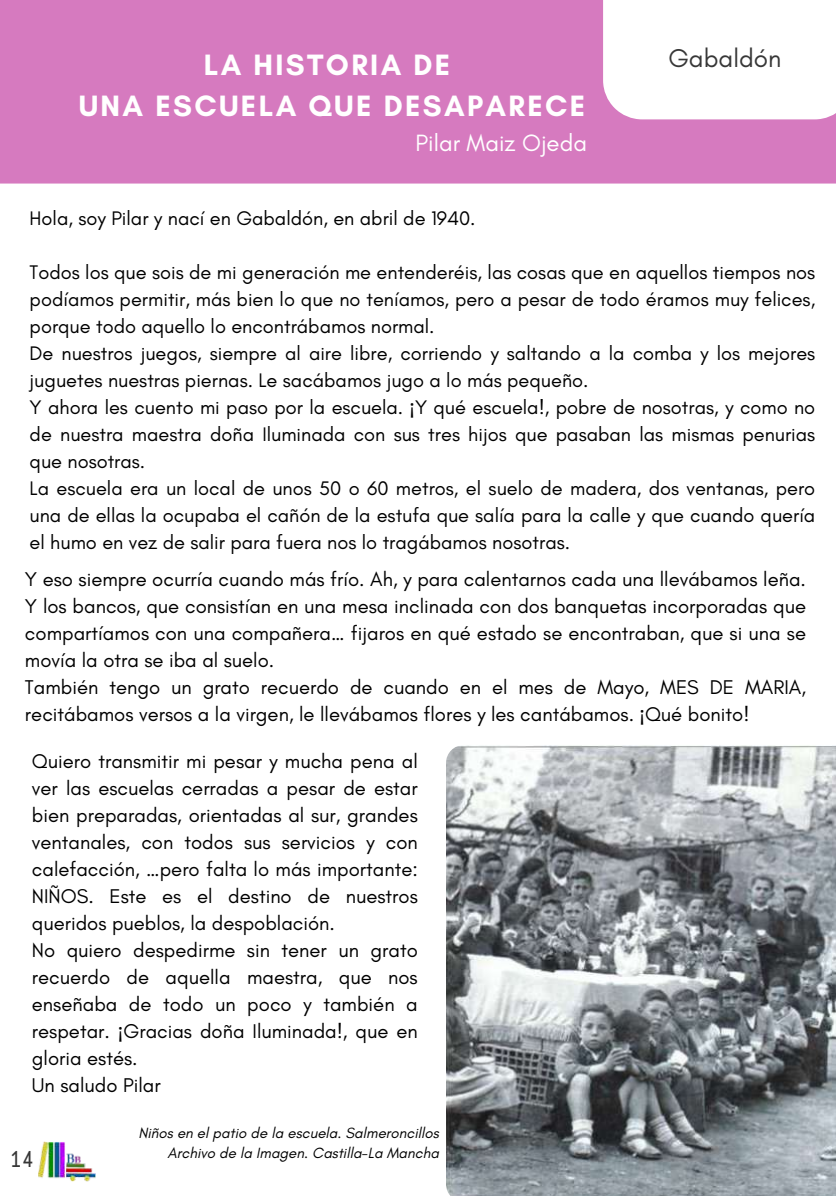
<style>
.page{position:relative;width:836px;height:1196px;background:#fff}
.page>*{position:absolute;margin:0;border:0;box-sizing:border-box;transform-origin:0 0}
.t1{font:38px "Computer says no";color:#373737}
.t2{font:700 30px/40.4px "Glacial Indifference";letter-spacing:.08em;color:#fff;text-align:center}
.t3{font:26px "Glacial Indifference";color:#373737}
.t4{font:24px "Glacial Indifference";color:#fff}
.t5{font:20.2px/27px "Glacial Indifference";color:#000}
.t6{font:20px/27px "Glacial Indifference";color:#000}
.t7{font:italic 15px/20.2px "Glacial Indifference";color:#000;text-align:right}
.s1{font-family:"Noto Sans"}
</style>
<div class="page">
<div style="left:0;top:0;width:836px;height:183px;background:#d67abf"></div>
<div style="left:603px;top:0;width:233px;height:119px;background:#fff"></div>
<img style="left:38px;top:1141px;width:57px;height:40px">
<img style="left:446px;top:745px;width:390px;height:450px">
<h2 class="t2" style="left:79px;top:45px;width:508px">LA HISTORIA DE<br>UNA ESCUELA QUE DESAPARECE</h2>
<p class="t4" style="left:415px;top:128px;width:173px">Pilar Maiz Ojeda</p>
<p class="t3" style="left:668px;top:42px;width:115px">Gabaldón</p>
<p class="t6" style="left:30px;top:204px;width:447px">Hola, soy Pilar y nací en Gabaldón, en abril de 1940.</p>
<p class="t6" style="left:30px;top:258px;width:787px">Todos los que sois de mi generación me entenderéis, las cosas que en aquellos tiempos nos podíamos permitir, más bien lo que no teníamos, pero a pesar de todo éramos muy felices, porque todo aquello lo encontrábamos normal.<br>De nuestros juegos, siempre al aire libre, corriendo y saltando a la comba y los mejores juguetes nuestras piernas. Le sacábamos jugo a lo más pequeño.<br>Y ahora les cuento mi paso por la escuela. <span class="s1">¡</span>Y qué escuela!, pobre de nosotras, y como no de nuestra maestra doña Iluminada con sus tres hijos que pasaban las mismas penurias que nosotras.<br>La escuela era un local de unos 50 o 60 metros, el suelo de madera, dos ventanas, pero una de ellas la ocupaba el cañón de la estufa que salía para la calle y que cuando quería el humo en vez de salir para fuera nos lo tragábamos nosotras.</p>
<p class="t5" style="left:25px;top:565px;width:782px">Y eso siempre ocurría cuando más frío. Ah, y para calentarnos cada una llevábamos leña.<br>Y los bancos, que consistían en una mesa inclinada con dos banquetas incorporadas que compartíamos con una compañera… fijaros en qué estado se encontraban, que si una se movía la otra se iba al suelo.<br>También tengo un grato recuerdo de cuando en el mes de Mayo, MES DE MARIA, recitábamos versos a la virgen, le llevábamos flores y les cantábamos. <span class="s1">¡</span>Qué bonito!</p>
<p class="t5" style="left:32px;top:747px;width:387px">Quiero transmitir mi pesar y mucha pena al ver las escuelas cerradas a pesar de estar bien preparadas, orientadas al sur, grandes ventanales, con todos sus servicios y con calefacción, …pero falta lo más importante:<br>NIÑOS. Este es el destino de nuestros queridos pueblos, la despoblación.<br>No quiero despedirme sin tener un grato recuerdo de aquella maestra, que nos enseñaba de todo un poco y también a respetar. <span class="s1">¡</span>Gracias doña Iluminada!, que en gloria estés.<br>Un saludo Pilar</p>
<p class="t7" style="left:138px;top:1122px;width:302px">Niños en el patio de la escuela. Salmeroncillos<br>Archivo de la Imagen. Castilla-La Mancha</p>
<h1 class="t1" style="left:12px;top:1131px;width:25px">14</h1>
</div>
